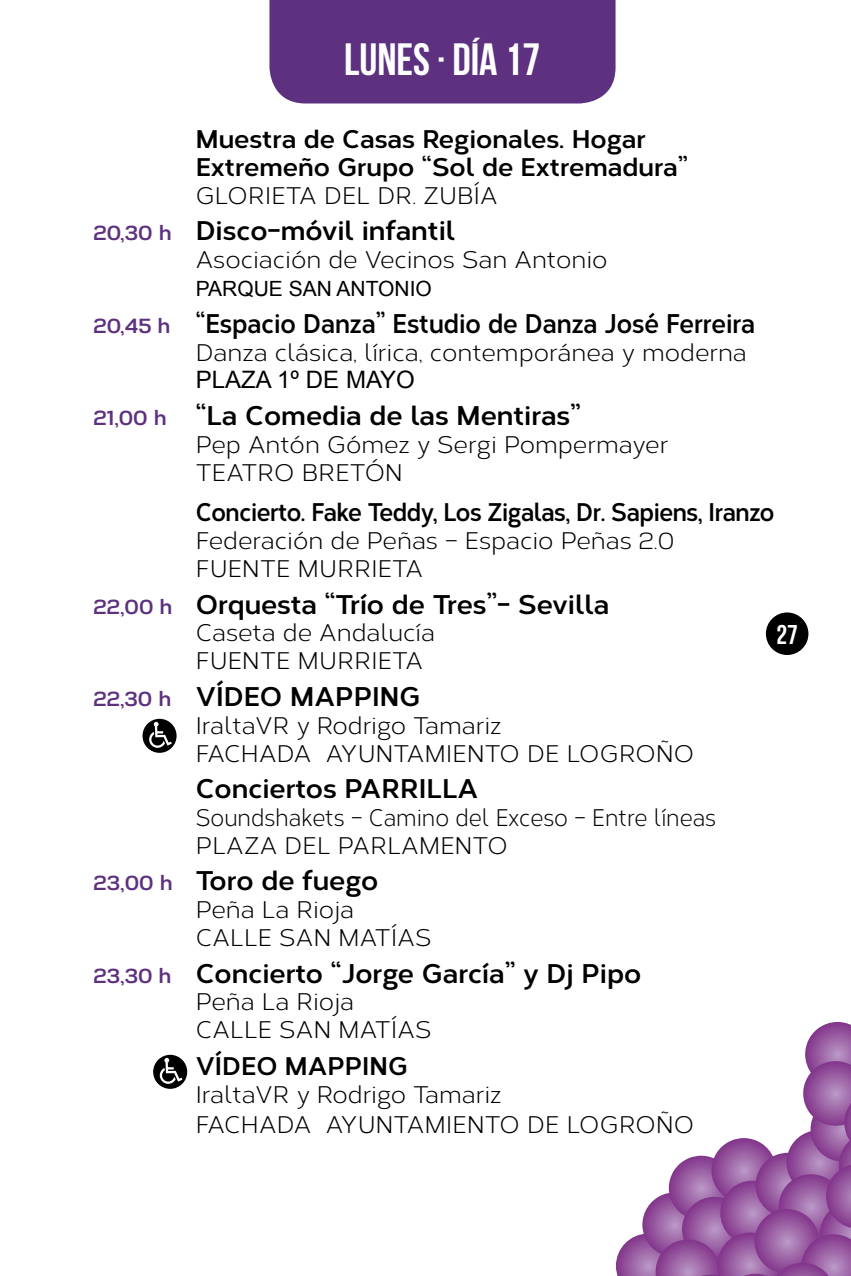
<style>
.page{position:relative;width:851px;height:1276px;background:#fff}
.page>*{position:absolute;margin:0;border:0;box-sizing:border-box;transform-origin:0 0}
.t1{font:700 45px "Bebas Neue";color:#fff}
.t2{font:700 27px "Corbert";color:#000}
.t3{font:700 27px "Corbert";color:#000;scale:.9 1}
.t4{font:700 27px "Bebas Neue";color:#fff}
.t5{font:700 25.5px/27.9px "Corbert";color:#000}
.t6{font:700 25.5px "Corbert";color:#000;scale:.9 1}
.t7{font:24px/27.9px "Corbert";color:#000}
.t8{font:24px/27.9px "Corbert";color:#000;scale:.9 1}
.t9{font:24px "Arial";color:#000}
.t10{font:21px "Arial";color:#000}
.s1{font-size:21px;color:#5d317f}
</style>
<div class="page">
<svg style="left:615px;top:1022px;width:235px;height:254px"></svg>
<div style="left:765px;top:612px;width:43px;height:43px;background:#000;border-radius:50%"></div>
<div style="left:269px;top:0;width:346px;height:103px;background:#5d317f"></div>
<div style="left:142px;top:719px;width:34px;height:34px;background:#000;border-radius:50%"></div>
<svg style="left:149px;top:722px;width:23px;height:26px"></svg>
<svg style="left:153px;top:1054px;width:34px;height:35px"></svg>
<svg style="left:160px;top:1058px;width:22px;height:25px"></svg>
<h1 class="t1" style="left:344px;top:35px;width:197px">LUNES · DÍA 17</h1>
<p class="t5" style="left:196px;top:123px;width:493px">Muestra de Casas Regionales. Hogar<br>Extremeño Grupo “Sol de Extremadura”</p>
<p class="t7" style="left:196px;top:180px;width:303px">GLORIETA DEL DR. ZUBÍA</p>
<p class="t2" style="left:94px;top:210px;width:363px"><span class="s1">20,30 h</span> Disco-móvil infantil</p>
<p class="t7" style="left:196px;top:245px;width:413px">Asociación de Vecinos San Antonio</p>
<p class="t10" style="left:196px;top:275px;width:238px">PARQUE SAN ANTONIO</p>
<p class="t3" style="left:94px;top:302px;width:736px"><span class="s1">20,45 h</span> “Espacio Danza” Estudio de Danza José Ferreira</p>
<p class="t7" style="left:196px;top:337px;width:552px">Danza clásica, lírica, contemporánea y moderna</p>
<p class="t9" style="left:196px;top:364px;width:221px">PLAZA 1º DE MAYO</p>
<p class="t2" style="left:94px;top:394px;width:489px"><span class="s1">21,00 h</span> “La Comedia de las Mentiras”</p>
<p class="t7" style="left:196px;top:429px;width:474px">Pep Antón Gómez y Sergi Pompermayer<br>TEATRO BRETÓN</p>
<p class="t6" style="left:196px;top:492px;width:644px">Concierto. Fake Teddy, Los Zigalas, Dr. Sapiens, Iranzo</p>
<p class="t7" style="left:196px;top:525px;width:480px">Federación de Peñas – Espacio Peñas 2.0<br>FUENTE MURRIETA</p>
<p class="t2" style="left:94px;top:583px;width:517px"><span class="s1">22,00 h</span> Orquesta “Trío de Tres”- Sevilla</p>
<p class="t7" style="left:196px;top:618px;width:241px">Caseta de Andalucía<br>FUENTE MURRIETA</p>
<p class="t2" style="left:94px;top:675px;width:328px"><span class="s1">22,30 h</span> VÍDEO MAPPING</p>
<p class="t7" style="left:196px;top:710px;width:499px">IraltaVR y Rodrigo Tamariz<br>FACHADA AYUNTAMIENTO DE LOGROÑO</p>
<p class="t2" style="left:196px;top:767px;width:284px">Conciertos PARRILLA</p>
<p class="t8" style="left:196px;top:802px;width:579px">Soundshakets – Camino del Exceso – Entre líneas<br>PLAZA DEL PARLAMENTO</p>
<p class="t2" style="left:94px;top:860px;width:286px"><span class="s1">23,00 h</span> Toro de fuego</p>
<p class="t7" style="left:196px;top:894px;width:237px">Peña La Rioja<br>CALLE SAN MATÍAS</p>
<p class="t2" style="left:94px;top:952px;width:549px"><span class="s1">23,30 h</span> Concierto “Jorge García” y Dj Pipo</p>
<p class="t7" style="left:196px;top:986px;width:237px">Peña La Rioja<br>CALLE SAN MATÍAS</p>
<p class="t5" style="left:196px;top:1050px;width:214px">VÍDEO MAPPING</p>
<p class="t7" style="left:196px;top:1078px;width:499px;line-height:30px">IraltaVR y Rodrigo Tamariz<br>FACHADA AYUNTAMIENTO DE LOGROÑO</p>
<p class="t4" style="left:776px;top:619px;width:23px">27</p>
</div>
